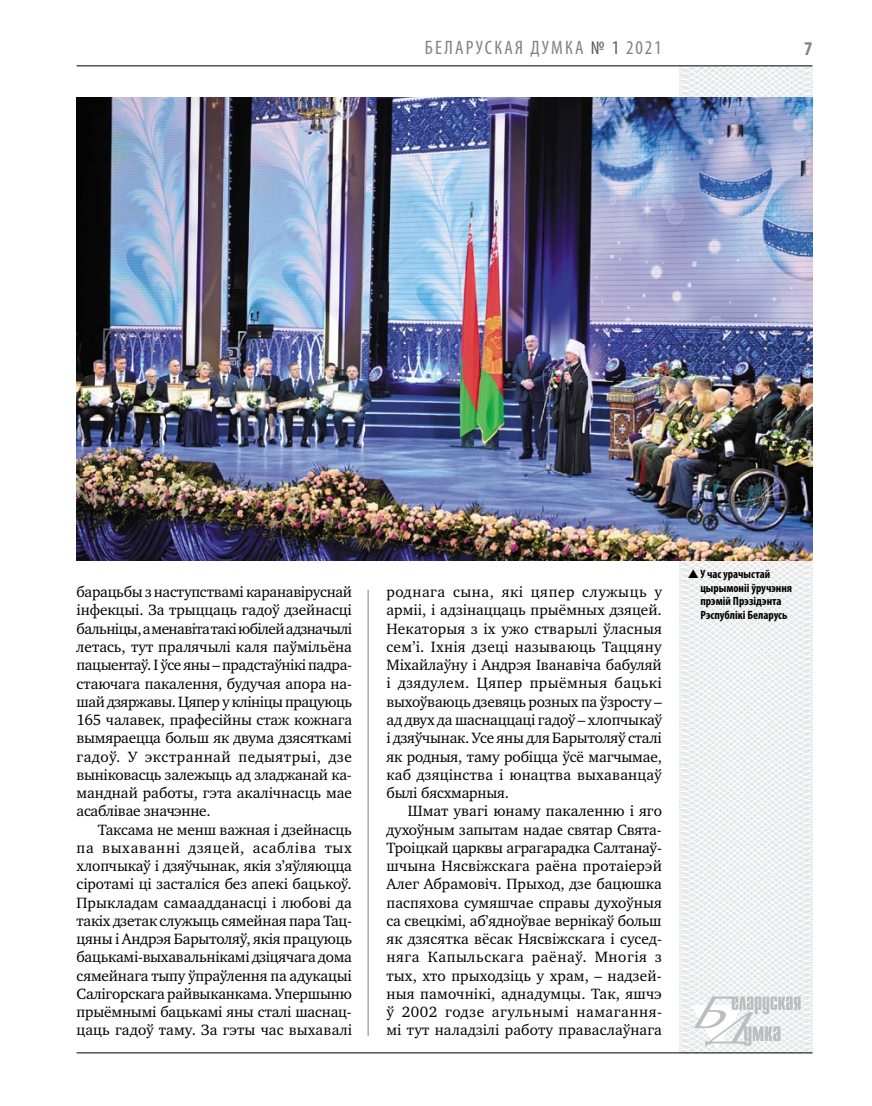
<style>
.page{position:relative;width:872px;height:1106px;background:#fff}
.page>*{position:absolute;margin:0;border:0;box-sizing:border-box;transform-origin:0 0}
.t1{font:condensed 19.5px "Myriad Pro";letter-spacing:.11em;color:#808285}
.t2{font:700 condensed 19.5px "Myriad Pro";color:#808285}
.t3{font:15.3px/18.3px "Charter C";letter-spacing:.005em;color:#000;text-align:justify}
.t4{font:700 condensed 12px/13.5px "Myriad Pro";color:#000}
.s1{color:#58595b}
</style>
<div class="page">
<svg style="left:621px;top:65px;width:192px;height:989px"></svg>
<svg style="left:691px;top:996px;width:109px;height:53px"></svg>
<hr style="left:77px;top:65px;width:735px;height:1px;background:#000">
<hr style="left:77px;top:1052px;width:735px;height:1px;background:#000">
<hr style="left:368px;top:590px;width:1px;height:446px;background:#808285">
<img style="left:77px;top:97px;width:735px;height:463px">
<svg style="left:688px;top:569px;width:23px;height:10px"></svg>
<p class="t1" style="left:425px;top:36px;width:238px">БЕЛАРУСКАЯ ДУМКА <span class="s1">№ 1</span> 2021</p>
<p class="t2" style="left:804px;top:37px;width:10px">7</p>
<p class="t3" style="left:77px;top:583px;width:277px">барацьбы з наступствамі каранавіруснай інфекцыі. За трыццаць гадоў дзейнасці бальніцы, а менавіта такі юбілей адзначылі летась, тут пралячылі каля паўмільёна пацыентаў. І ўсе яны – прадстаўнікі падра&shy;стаючага пакалення, будучая апора на&shy;шай дзяржавы. Цяпер у клініцы працуюць 165 чалавек, прафесійны стаж кожнага вымяраецца больш як двума дзясяткамі гадоў. У экстраннай педыятрыі, дзе выніковасць залежыць ад зладжанай ка&shy;манднай работы, гэта акалічнасць мае асаблівае значэнне.</p>
<p class="t3" style="left:77px;top:820px;width:277px;text-indent:21px">Таксама не менш важная і дзейнасць па выхаванні дзяцей, асабліва тых хлопчыкаў і дзяўчынак, якія з’яўляюцца сіротамі ці засталіся без апекі бацькоў.<br>Прыкладам самаадданасці і любові да такіх дзетак служыць сямейная пара Тац&shy;цяны і Андрэя Барытоляў, якія працуюць бацькамі-выхавальнікамі дзіцячага дома сямейнага тыпу ўпраўлення па адукацыі Салігорскага райвыканкама. Упершыню прыёмнымі бацькамі яны сталі шаснац&shy;цаць гадоў таму. За гэты час выхавалі</p>
<p class="t3" style="left:386px;top:583px;width:277px">роднага сына, які цяпер служыць у арміі, і адзінаццаць прыёмных дзяцей.<br>Некаторыя з іх ужо стварылі ўласныя сем’і. Іхнія дзеці называюць Таццяну Міхайлаўну і Андрэя Іванавіча бабуляй і дзядулем. Цяпер прыёмныя бацькі выхоўваюць дзевяць розных па ўзросту – ад двух да шаснаццаці гадоў – хлопчыкаў і дзяўчынак. Усе яны для Барытоляў сталі як родныя, таму робіцца ўсё магчымае, каб дзяцінства і юнацтва выхаванцаў былі бясхмарныя.</p>
<p class="t3" style="left:386px;top:802px;width:277px;text-indent:21px">Шмат увагі юнаму пакаленню і яго духоўным запытам надае святар Свята-Троіцкай царквы аграгарадка Салтанаў&shy;шчына Нясвіжскага раёна протаіерэй Алег Абрамовіч. Прыход, дзе бацюшка паспяхова сумяшчае справы духоўныя са свецкімі, аб’ядноўвае вернікаў больш як дзясятка вёсак Нясвіжскага і сусед&shy;няга Капыльскага раёнаў. Многія з тых, хто прыходзіць у храм, – надзей&shy;ныя памочнікі, аднадумцы. Так, яшчэ ў 2002 годзе агульнымі намагання&shy;мі тут наладзілі работу праваслаўнага</p>
<p class="t4" style="left:700px;top:567px;width:93px">У час урачыстай цырымоніі ўручэння прэмій Прэзідэнта<br>Рэспублікі Беларусь</p>
</div>
